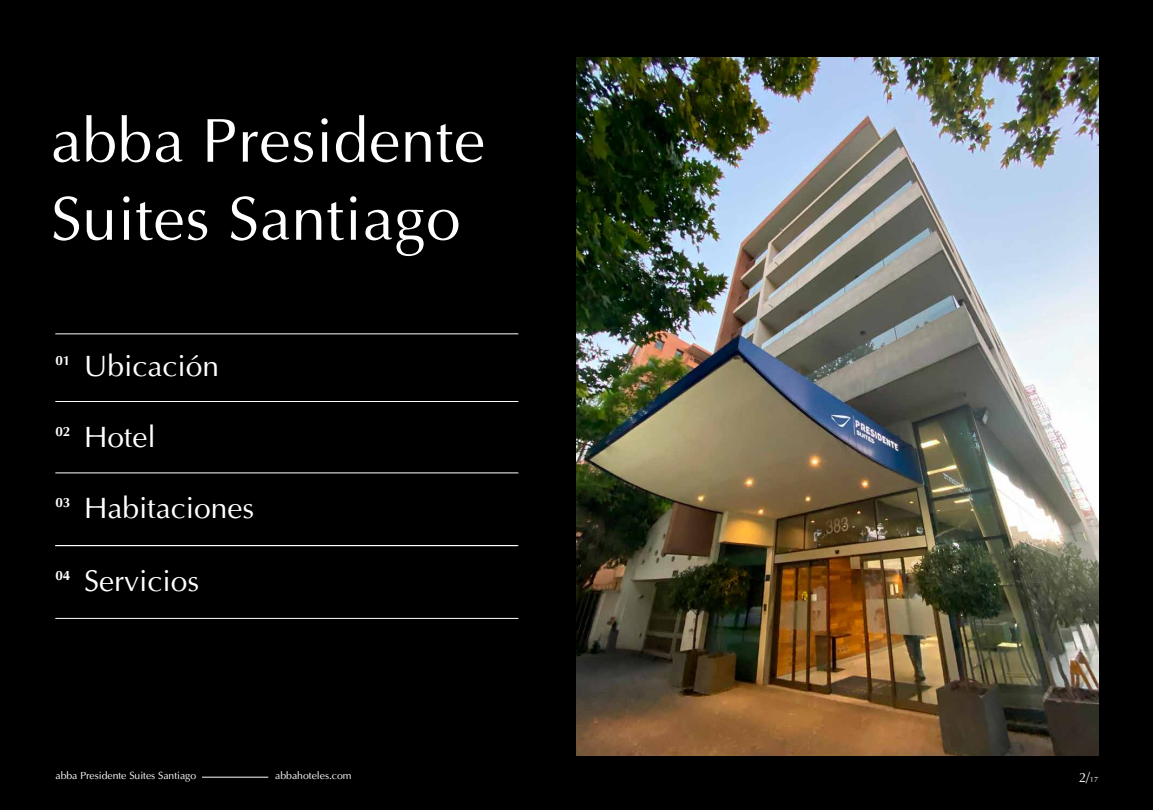
<style>
.page{position:relative;width:1153px;height:810px;background:#000}
.page>*{position:absolute;margin:0;border:0;box-sizing:border-box;transform-origin:0 0}
.t1{font:62.25px "Ottawa Plain";letter-spacing:.01em;color:#fff}
.t2{font:30px "Ottawa Plain";color:#fff}
.t3{font:700 13.5px "Ottawa";color:#fff}
.t4{font:13.5px "Ottawa Plain";color:#fff}
.t5{font:10.5px "Ottawa Plain";letter-spacing:-.005em;color:#fff}
.s1{font-size:7.5px}
</style>
<div class="page">
<img style="left:577px;top:57px;width:521px;height:699px">
<hr style="left:202px;top:777px;width:66px;height:1px;background:#fff">
<hr style="left:55px;top:334px;width:463px;height:1px;background:#fff">
<hr style="left:55px;top:401px;width:463px;height:1px;background:#fff">
<hr style="left:55px;top:473px;width:463px;height:1px;background:#fff">
<hr style="left:55px;top:545px;width:463px;height:1px;background:#fff">
<hr style="left:55px;top:618px;width:463px;height:1px;background:#fff">
<h1 class="t1" style="left:51px;top:104px;width:436px">abba Presidente</h1>
<h1 class="t1" style="left:51px;top:182px;width:411px">Suites Santiago</h1>
<p class="t3" style="left:55px;top:352px;width:17px">01</p>
<h2 class="t2" style="left:84px;top:348px;width:137px">Ubicación</h2>
<p class="t3" style="left:55px;top:423px;width:17px">02</p>
<h2 class="t2" style="left:84px;top:419px;width:73px">Hotel</h2>
<p class="t3" style="left:55px;top:494px;width:17px">03</p>
<h2 class="t2" style="left:84px;top:490px;width:172px">Habitaciones</h2>
<p class="t3" style="left:55px;top:567px;width:17px">04</p>
<h2 class="t2" style="left:84px;top:563px;width:116px">Servicios</h2>
<p class="t5" style="left:56px;top:770px;width:142px">abba Presidente Suites Santiago</p>
<p class="t4" style="left:1079px;top:769px;width:21px">2/<span class="s1">17</span></p>
<p class="t5" style="left:275px;top:770px;width:78px">abbahoteles.com</p>
</div>
